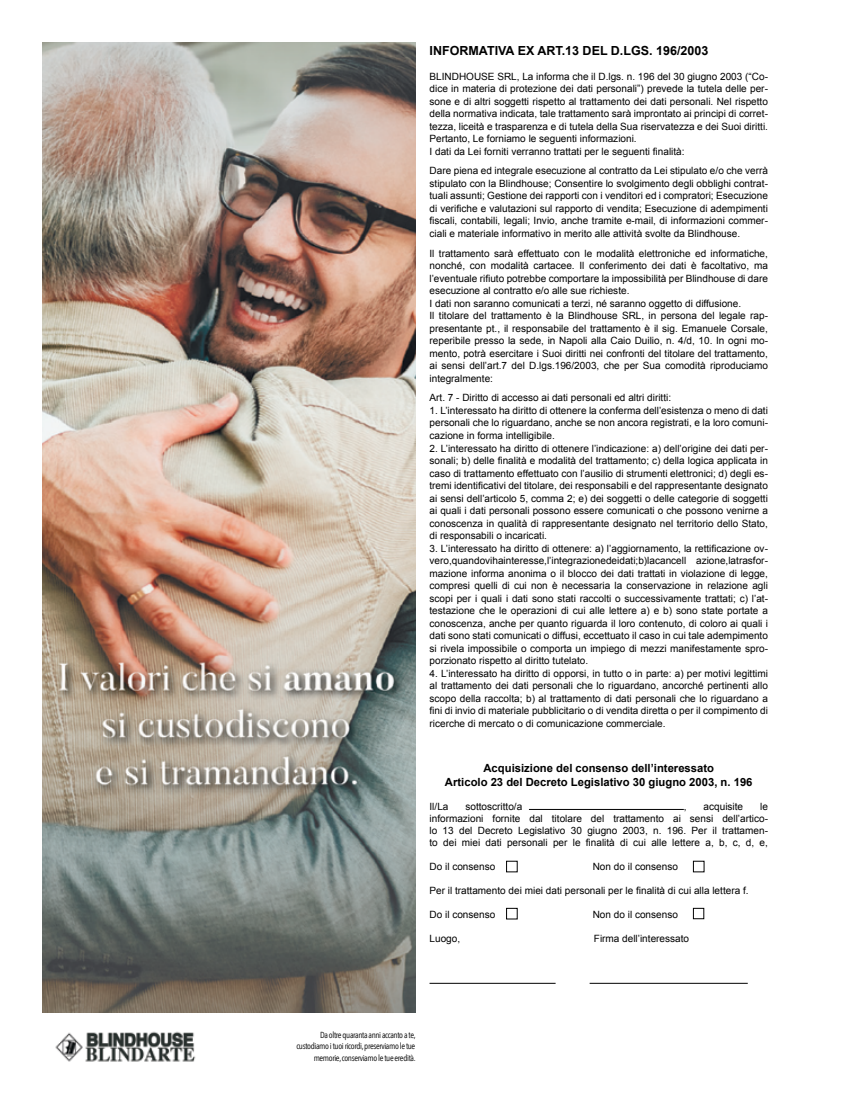
<style>
.page{position:relative;width:851px;height:1106px;background:#fff}
.page>*{position:absolute;margin:0;border:0;box-sizing:border-box;transform-origin:0 0}
.t1{font:700 12.45px "Arial";color:#000}
.t2{font:700 11.25px/13.5px "Arial";color:#000;text-align:center}
.t3{font:10.05px/12.5px "Arial";color:#000;text-align:justify}
.t4{font:8.7px/11.2px "Avenir Next Condensed";letter-spacing:-.04em;color:#000;text-align:right}
</style>
<div class="page">
<div style="left:693px;top:908px;width:10px;height:10px;border:1px solid #000"></div>
<div style="left:506px;top:861px;width:11px;height:11px;border:1px solid #000"></div>
<div style="left:693px;top:861px;width:11px;height:11px;border:1px solid #000"></div>
<div style="left:506px;top:908px;width:11px;height:11px;border:1px solid #000"></div>
<hr style="left:429px;top:983px;width:126px;height:1px;background:#000">
<hr style="left:529px;top:809px;width:154px;height:1px;background:#000">
<hr style="left:589px;top:983px;width:158px;height:1px;background:#000">
<img style="left:43px;top:43px;width:372px;height:969px">
<img style="left:55px;top:1031px;width:141px;height:31px">
<p class="t1" style="left:429px;top:42px;width:280px">INFORMATIVA EX ART.13 DEL D.LGS. 196/2003</p>
<p class="t3" style="left:429px;top:70px;width:340px;text-align:left">BLINDHOUSE SRL, La informa che il D.lgs. n. 196 del 30 giugno 2003 (“Co&shy;dice in materia di protezione dei dati personali”) prevede la tutela delle per&shy;sone e di altri soggetti rispetto al trattamento dei dati personali. Nel rispetto della normativa indicata, tale trattamento sarà improntato ai principi di corret&shy;tezza, liceità e trasparenza e di tutela della Sua riservatezza e dei Suoi diritti.<br>Pertanto, Le forniamo le seguenti informazioni.<br>I dati da Lei forniti verranno trattati per le seguenti finalità:</p>
<p class="t3" style="left:429px;top:165px;width:340px">Dare piena ed integrale esecuzione al contratto da Lei stipulato e/o che verrà stipulato con la Blindhouse; Consentire lo svolgimento degli obblighi contrat&shy;tuali assunti; Gestione dei rapporti con i venditori ed i compratori; Esecuzione di verifiche e valutazioni sul rapporto di vendita; Esecuzione di adempimenti fiscali, contabili, legali; Invio, anche tramite e-mail, di informazioni commer&shy;ciali e materiale informativo in merito alle attività svolte da Blindhouse.</p>
<p class="t3" style="left:429px;top:247px;width:340px;text-align:left">Il trattamento sarà effettuato con le modalità elettroniche ed informatiche, nonché, con modalità cartacee. Il conferimento dei dati è facoltativo, ma l’eventuale rifiuto potrebbe comportare la impossibilità per Blindhouse di dare esecuzione al contratto e/o alle sue richieste.<br>I dati non saranno comunicati a terzi, né saranno oggetto di diffusione.<br>Il titolare del trattamento è la Blindhouse SRL, in persona del legale rap&shy;presentante pt., il responsabile del trattamento è il sig. Emanuele Corsale, reperibile presso la sede, in Napoli alla Caio Duilio, n. 4/d, 10. In ogni mo&shy;mento, potrà esercitare i Suoi diritti nei confronti del titolare del trattamento, ai sensi dell’art.7 del D.lgs.196/2003, che per Sua comodità riproduciamo integralmente:</p>
<p class="t3" style="left:429px;top:392px;width:243px">Art. 7 - Diritto di accesso ai dati personali ed altri diritti:</p>
<p class="t3" style="left:429px;top:404px;width:340px">1. L’interessato ha diritto di ottenere la conferma dell’esistenza o meno di dati personali che lo riguardano, anche se non ancora registrati, e la loro comuni&shy;cazione in forma intelligibile.</p>
<p class="t3" style="left:429px;top:442px;width:340px">2. L’interessato ha diritto di ottenere l’indicazione: a) dell’origine dei dati per&shy;sonali; b) delle finalità e modalità del trattamento; c) della logica applicata in caso di trattamento effettuato con l’ausilio di strumenti elettronici; d) degli es&shy;tremi identificativi del titolare, dei responsabili e del rappresentante designato ai sensi dell’articolo 5, comma 2; e) dei soggetti o delle categorie di soggetti ai quali i dati personali possono essere comunicati o che possono venirne a conoscenza in qualità di rappresentante designato nel territorio dello Stato, di responsabili o incaricati.</p>
<p class="t3" style="left:429px;top:542px;width:340px">3. L’interessato ha diritto di ottenere: a) l’aggiornamento, la rettificazione ov&shy;vero,quandovihainteresse,l’integrazionedeidati;b)lacancell azione,latrasfor&shy;mazione informa anonima o il blocco dei dati trattati in violazione di legge, compresi quelli di cui non è necessaria la conservazione in relazione agli scopi per i quali i dati sono stati raccolti o successivamente trattati; c) l’at&shy;testazione che le operazioni di cui alle lettere a) e b) sono state portate a conoscenza, anche per quanto riguarda il loro contenuto, di coloro ai quali i dati sono stati comunicati o diffusi, eccettuato il caso in cui tale adempimento si rivela impossibile o comporta un impiego di mezzi manifestamente spro&shy;porzionato rispetto al diritto tutelato.</p>
<p class="t3" style="left:429px;top:667px;width:340px">4. L’interessato ha diritto di opporsi, in tutto o in parte: a) per motivi legittimi al trattamento dei dati personali che lo riguardano, ancorché pertinenti allo scopo della raccolta; b) al trattamento di dati personali che lo riguardano a fini di invio di materiale pubblicitario o di vendita diretta o per il compimento di ricerche di mercato o di comunicazione commerciale.</p>
<p class="t2" style="left:445px;top:761px;width:309px">Acquisizione del consenso dell’interessato<br>Articolo 23 del Decreto Legislativo 30 giugno 2003, n. 196</p>
<p class="t3" style="left:429px;top:800px;width:20px">Il/La</p>
<p class="t3" style="left:703px;top:800px;width:41px">acquisite</p>
<p class="t3" style="left:429px;top:800px;width:340px;line-height:12px;text-indent:330px">le informazioni fornite dal titolare del trattamento ai sensi dell’artico&shy;lo 13 del Decreto Legislativo 30 giugno 2003, n. 196. Per il trattamen&shy;to dei miei dati personali per le finalità di cui alle lettere a, b, c, d, e,</p>
<p class="t3" style="left:429px;top:860px;width:67px">Do il consenso</p>
<p class="t3" style="left:592px;top:860px;width:87px">Non do il consenso</p>
<p class="t3" style="left:429px;top:884px;width:320px">Per il trattamento dei miei dati personali per le finalità di cui alla lettera f.</p>
<p class="t3" style="left:429px;top:908px;width:67px">Do il consenso</p>
<p class="t3" style="left:592px;top:908px;width:87px">Non do il consenso</p>
<p class="t3" style="left:429px;top:932px;width:32px">Luogo,</p>
<p class="t3" style="left:593px;top:932px;width:97px">Firma dell’interessato</p>
<p class="t4" style="left:296px;top:1029px;width:121px">Da oltre quaranta anni accanto a te, custodiamo i tuoi ricordi, preserviamo le tue memorie, conserviamo le tue eredità.</p>
</div>
